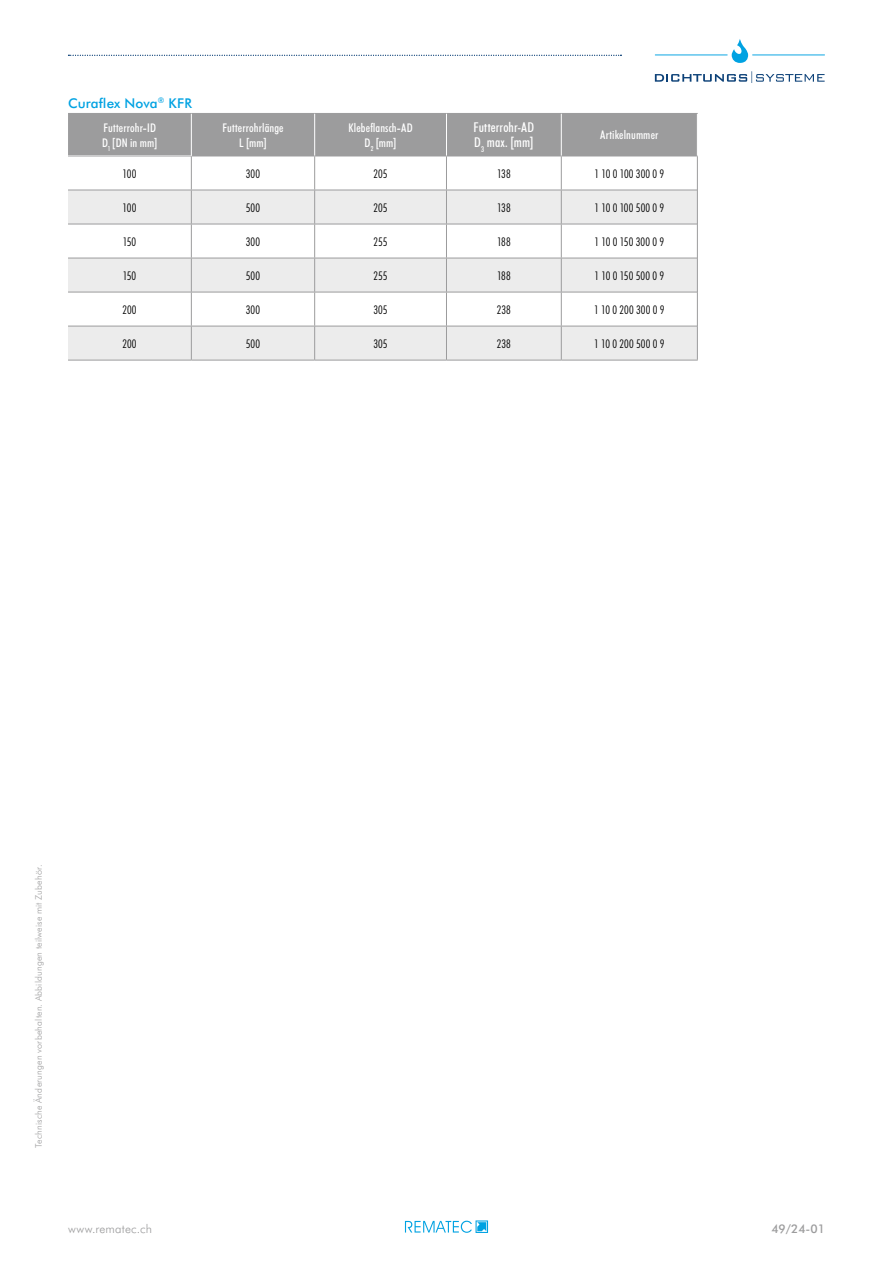
<style>
.page{position:relative;width:893px;height:1263px;background:#fff}
.page>*{position:absolute;margin:0;border:0;box-sizing:border-box;transform-origin:0 0}
.t1{font:500 condensed 13.5px/15px "Futura BT";letter-spacing:.01em;color:#fff}
.t2{font:500 13.5px "Futura BT";letter-spacing:.01em;color:#00a2e2}
.t3{font:300 condensed 12px "Futura BT";letter-spacing:.01em;color:#000}
.t4{font:500 condensed 12px/14.4px "Futura BT";letter-spacing:.01em;color:#fff;text-align:center}
.t5{font:300 12px "Futura BT";letter-spacing:.015em;color:#9c9c9d}
.t6{font:500 12px "Futura BT";color:#9c9c9d}
.t7{font:300 9px "Futura BT";letter-spacing:.02em;color:#9c9c9d}
</style>
<div class="page">
<svg style="left:405px;top:1220px;width:83px;height:13px"></svg>
<svg style="left:68px;top:55px;width:553px;height:1px"></svg>
<svg style="left:732px;top:39px;width:16px;height:24px"></svg>
<hr style="left:752px;top:54px;width:73px;height:1px;background:#00a2e2">
<hr style="left:655px;top:54px;width:73px;height:1px;background:#00a2e2">
<svg style="left:655px;top:71px;width:170px;height:12px"></svg>
<div style="left:68px;top:114px;width:629px;height:42px;background:#9c9c9d"></div>
<svg style="left:68px;top:157px;width:629px;height:33px"></svg>
<svg style="left:68px;top:191px;width:629px;height:169px;fill:#ececec"></svg>
<hr style="left:68px;top:113px;width:123px;height:1px;background:#9c9c9d">
<hr style="left:697px;top:156px;width:1px;height:34px;background:#9c9c9d">
<hr style="left:697px;top:190px;width:1px;height:34px;background:#9c9c9d">
<hr style="left:697px;top:224px;width:1px;height:34px;background:#9c9c9d">
<hr style="left:697px;top:258px;width:1px;height:34px;background:#9c9c9d">
<hr style="left:697px;top:292px;width:1px;height:34px;background:#9c9c9d">
<hr style="left:697px;top:326px;width:1px;height:34px;background:#9c9c9d">
<hr style="left:191px;top:113px;width:124px;height:1px;background:#9c9c9d">
<hr style="left:315px;top:113px;width:131px;height:1px;background:#9c9c9d">
<hr style="left:446px;top:113px;width:115px;height:1px;background:#9c9c9d">
<hr style="left:561px;top:113px;width:137px;height:1px;background:#9c9c9d">
<hr style="left:68px;top:156px;width:123px;height:1px;background:#9c9c9d">
<hr style="left:191px;top:156px;width:124px;height:1px;background:#9c9c9d">
<hr style="left:191px;top:156px;width:1px;height:34px;background:#9c9c9d">
<hr style="left:315px;top:156px;width:131px;height:1px;background:#9c9c9d">
<hr style="left:314px;top:156px;width:1px;height:34px;background:#9c9c9d">
<hr style="left:446px;top:156px;width:115px;height:1px;background:#9c9c9d">
<hr style="left:446px;top:156px;width:1px;height:34px;background:#9c9c9d">
<hr style="left:561px;top:156px;width:137px;height:1px;background:#9c9c9d">
<hr style="left:561px;top:156px;width:1px;height:34px;background:#9c9c9d">
<hr style="left:68px;top:190px;width:123px;height:1px;background:#9c9c9d">
<hr style="left:191px;top:190px;width:124px;height:1px;background:#9c9c9d">
<hr style="left:191px;top:190px;width:1px;height:34px;background:#9c9c9d">
<hr style="left:315px;top:190px;width:131px;height:1px;background:#9c9c9d">
<hr style="left:314px;top:190px;width:1px;height:34px;background:#9c9c9d">
<hr style="left:446px;top:190px;width:115px;height:1px;background:#9c9c9d">
<hr style="left:446px;top:190px;width:1px;height:34px;background:#9c9c9d">
<hr style="left:561px;top:190px;width:136px;height:1px;background:#9c9c9d">
<hr style="left:561px;top:190px;width:1px;height:34px;background:#9c9c9d">
<hr style="left:68px;top:224px;width:123px;height:1px;background:#9c9c9d">
<hr style="left:191px;top:224px;width:124px;height:1px;background:#9c9c9d">
<hr style="left:191px;top:224px;width:1px;height:34px;background:#9c9c9d">
<hr style="left:315px;top:224px;width:131px;height:1px;background:#9c9c9d">
<hr style="left:314px;top:224px;width:1px;height:34px;background:#9c9c9d">
<hr style="left:446px;top:224px;width:115px;height:1px;background:#9c9c9d">
<hr style="left:446px;top:224px;width:1px;height:34px;background:#9c9c9d">
<hr style="left:561px;top:224px;width:136px;height:1px;background:#9c9c9d">
<hr style="left:561px;top:224px;width:1px;height:34px;background:#9c9c9d">
<hr style="left:68px;top:258px;width:123px;height:1px;background:#9c9c9d">
<hr style="left:191px;top:258px;width:124px;height:1px;background:#9c9c9d">
<hr style="left:191px;top:258px;width:1px;height:34px;background:#9c9c9d">
<hr style="left:315px;top:258px;width:131px;height:1px;background:#9c9c9d">
<hr style="left:314px;top:258px;width:1px;height:34px;background:#9c9c9d">
<hr style="left:446px;top:258px;width:115px;height:1px;background:#9c9c9d">
<hr style="left:446px;top:258px;width:1px;height:34px;background:#9c9c9d">
<hr style="left:561px;top:258px;width:136px;height:1px;background:#9c9c9d">
<hr style="left:561px;top:258px;width:1px;height:34px;background:#9c9c9d">
<hr style="left:68px;top:292px;width:123px;height:1px;background:#9c9c9d">
<hr style="left:191px;top:292px;width:124px;height:1px;background:#9c9c9d">
<hr style="left:191px;top:292px;width:1px;height:34px;background:#9c9c9d">
<hr style="left:315px;top:292px;width:131px;height:1px;background:#9c9c9d">
<hr style="left:314px;top:292px;width:1px;height:34px;background:#9c9c9d">
<hr style="left:446px;top:292px;width:115px;height:1px;background:#9c9c9d">
<hr style="left:446px;top:292px;width:1px;height:34px;background:#9c9c9d">
<hr style="left:561px;top:292px;width:136px;height:1px;background:#9c9c9d">
<hr style="left:561px;top:292px;width:1px;height:34px;background:#9c9c9d">
<hr style="left:68px;top:326px;width:123px;height:1px;background:#9c9c9d">
<hr style="left:191px;top:326px;width:124px;height:1px;background:#9c9c9d">
<hr style="left:191px;top:326px;width:1px;height:34px;background:#9c9c9d">
<hr style="left:315px;top:326px;width:131px;height:1px;background:#9c9c9d">
<hr style="left:314px;top:326px;width:1px;height:34px;background:#9c9c9d">
<hr style="left:446px;top:326px;width:115px;height:1px;background:#9c9c9d">
<hr style="left:446px;top:326px;width:1px;height:34px;background:#9c9c9d">
<hr style="left:561px;top:326px;width:136px;height:1px;background:#9c9c9d">
<hr style="left:561px;top:326px;width:1px;height:34px;background:#9c9c9d">
<hr style="left:68px;top:360px;width:123px;height:1px;background:#9c9c9d">
<hr style="left:191px;top:360px;width:124px;height:1px;background:#9c9c9d">
<hr style="left:315px;top:360px;width:131px;height:1px;background:#9c9c9d">
<hr style="left:446px;top:360px;width:115px;height:1px;background:#9c9c9d">
<hr style="left:561px;top:360px;width:137px;height:1px;background:#9c9c9d">
<hr style="left:191px;top:114px;width:1px;height:42px;background:#fff">
<hr style="left:314px;top:114px;width:1px;height:42px;background:#fff">
<hr style="left:446px;top:114px;width:1px;height:42px;background:#fff">
<hr style="left:561px;top:114px;width:1px;height:42px;background:#fff">
<p class="t2" style="left:68px;top:94px;width:126px">Curaflex Nova<sup>®</sup> KFR</p>
<p class="t4" style="left:102px;top:120px;width:57px;text-align:left">Futterrohr-ID<br>D<sub>1</sub> [DN in mm]</p>
<p class="t4" style="left:222px;top:120px;width:63px">Futterrohrlänge<br>L [mm]</p>
<p class="t4" style="left:348px;top:120px;width:66px">Klebeflansch-AD<br>D<sub>2</sub> [mm]</p>
<p class="t1" style="left:474px;top:120px;width:62px">Futterrohr-AD<br>D<sub>3</sub> max. [mm]</p>
<p class="t4" style="left:600px;top:127px;width:60px">Artikelnummer</p>
<p class="t3" style="left:123px;top:165px;width:15px">100</p>
<p class="t3" style="left:246px;top:165px;width:16px">300</p>
<p class="t3" style="left:374px;top:165px;width:16px">205</p>
<p class="t3" style="left:497px;top:165px;width:15px">138</p>
<p class="t3" style="left:594px;top:165px;width:71px">1 10 0 100 300 0 9</p>
<p class="t3" style="left:123px;top:199px;width:15px">100</p>
<p class="t3" style="left:246px;top:199px;width:16px">500</p>
<p class="t3" style="left:374px;top:199px;width:16px">205</p>
<p class="t3" style="left:497px;top:199px;width:15px">138</p>
<p class="t3" style="left:594px;top:199px;width:71px">1 10 0 100 500 0 9</p>
<p class="t3" style="left:123px;top:233px;width:15px">150</p>
<p class="t3" style="left:246px;top:233px;width:16px">300</p>
<p class="t3" style="left:374px;top:233px;width:15px">255</p>
<p class="t3" style="left:497px;top:233px;width:15px">188</p>
<p class="t3" style="left:595px;top:233px;width:71px">1 10 0 150 300 0 9</p>
<p class="t3" style="left:123px;top:267px;width:15px">150</p>
<p class="t3" style="left:246px;top:267px;width:16px">500</p>
<p class="t3" style="left:374px;top:267px;width:15px">255</p>
<p class="t3" style="left:497px;top:267px;width:15px">188</p>
<p class="t3" style="left:594px;top:267px;width:71px">1 10 0 150 500 0 9</p>
<p class="t3" style="left:122px;top:301px;width:16px">200</p>
<p class="t3" style="left:246px;top:301px;width:16px">300</p>
<p class="t3" style="left:373px;top:301px;width:16px">305</p>
<p class="t3" style="left:497px;top:301px;width:16px">238</p>
<p class="t3" style="left:594px;top:301px;width:72px">1 10 0 200 300 0 9</p>
<p class="t3" style="left:122px;top:335px;width:16px">200</p>
<p class="t3" style="left:246px;top:335px;width:16px">500</p>
<p class="t3" style="left:373px;top:335px;width:16px">305</p>
<p class="t3" style="left:497px;top:335px;width:16px">238</p>
<p class="t3" style="left:594px;top:335px;width:72px">1 10 0 200 500 0 9</p>
<p class="t7" style="left:32px;top:1148px;width:285px;rotate:-90deg">Technische Änderungen vorbehalten. Abbildungen teilweise mit Zubehör.</p>
<p class="t5" style="left:68px;top:1221px;width:85px">www.rematec.ch</p>
<p class="t6" style="left:771px;top:1220px;width:55px">49/24-01</p>
</div>
